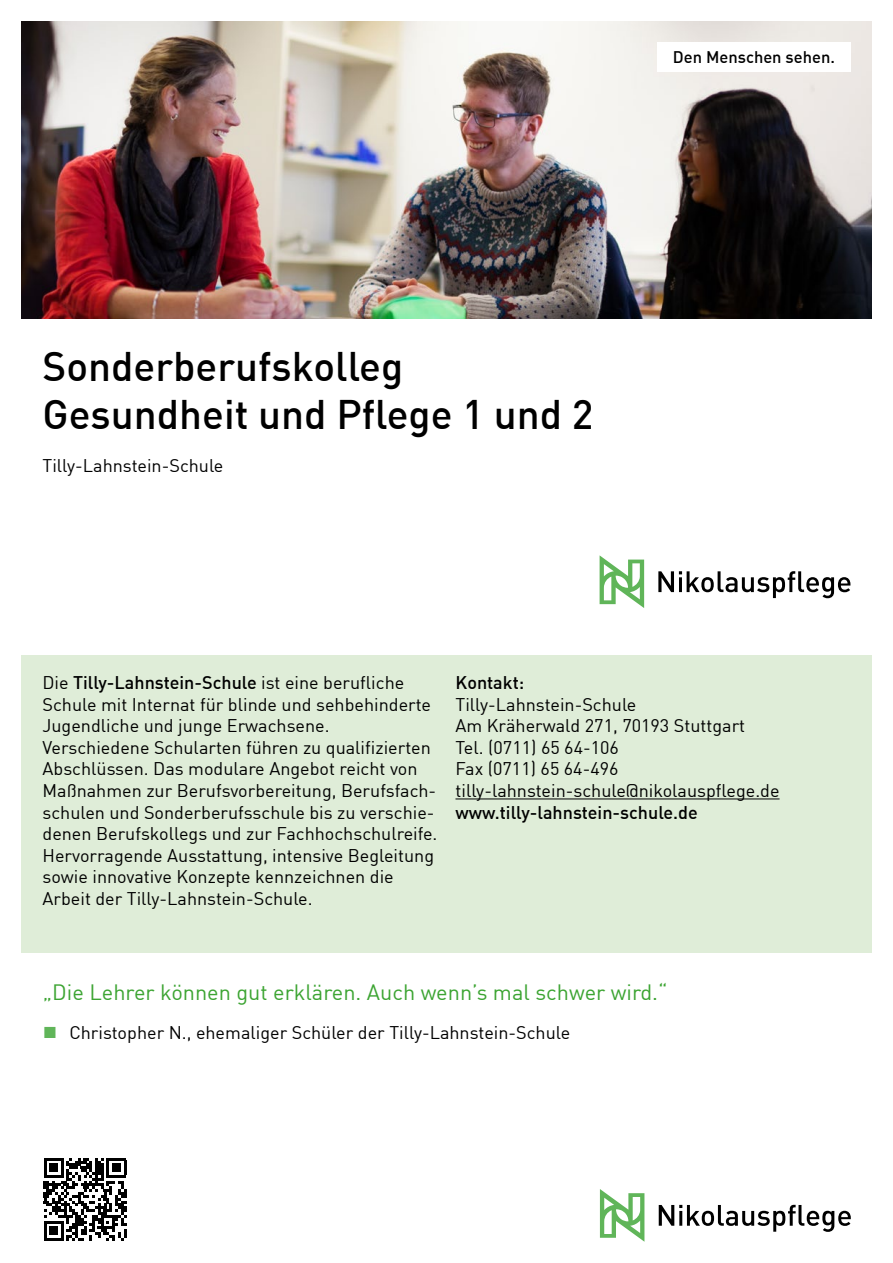
<style>
.page{position:relative;width:893px;height:1263px;background:#fff}
.page>*{position:absolute;margin:0;border:0;box-sizing:border-box;transform-origin:0 0}
.P_Titel{font:500 40.5px/48.6px "DIN";color:#000}
.t1{font:21.75px "DIN";color:#3ca432}
.P_Copy{font:18px/21.6px "DIN";color:#000}
.P_Zitat{font:18px "DIN";color:#000}
.P_Copy-2{font:500 18px "DIN";color:#000}
.P_Titel-2{font:18px "DIN";color:#000}
.t2{font:500 16.5px "DIN";color:#000}
.s1{font-weight:500}
.s2{font-family:"Arial";font-size:24px;color:#60b559}
</style>
<div class="page">
<svg style="left:659px;top:1205px;width:192px;height:27px"></svg>
<svg style="left:600px;top:1189px;width:44px;height:53px"></svg>
<svg style="left:43px;top:1160px;width:84px;height:81px"></svg>
<svg style="left:44px;top:1158px;width:82px;height:82px"></svg>
<hr style="left:44px;top:1238px;width:20px;height:2px;background:#000">
<div style="left:49px;top:1226px;width:9px;height:9px;background:#000"></div>
<div style="left:21px;top:655px;width:851px;height:297px;background:#dfedd8"></div>
<hr style="left:455px;top:798px;width:325px;height:1px;background:#000">
<img style="left:21px;top:21px;width:851px;height:298px">
<div style="left:657px;top:43px;width:193px;height:29px;background:#fff"></div>
<svg style="left:658px;top:571px;width:192px;height:27px"></svg>
<svg style="left:600px;top:555px;width:44px;height:53px"></svg>
<p class="t2" style="left:673px;top:47px;width:164px">Den Menschen sehen.</p>
<p class="P_Titel" style="left:43px;top:340px;width:552px">Sonderberufskolleg<br>Gesundheit und Pflege 1 und 2</p>
<p class="P_Titel-2" style="left:43px;top:454px;width:182px">Tilly-Lahnstein-Schule</p>
<p class="P_Copy" style="left:43px;top:671px;width:390px">Die <span class="s1">Tilly-Lahnstein-Schule</span> ist eine berufliche<br>Schule mit Internat für blinde und sehbehinderte<br>Jugendliche und junge Erwachsene.</p>
<p class="P_Copy" style="left:43px;top:736px;width:396px">Verschiedene Schularten führen zu qualifizierten Abschlüssen. Das modulare Angebot reicht von Maßnahmen zur Berufsvorbereitung, Berufsfach&shy;schulen und Sonderberufsschule bis zu verschie&shy;denen Berufskollegs und zur Fachhochschulreife.<br>Hervorragende Ausstattung, intensive Begleitung sowie innovative Konzepte kennzeichnen die Arbeit der Tilly-Lahnstein-Schule.</p>
<p class="P_Copy-2" style="left:455px;top:671px;width:70px">Kontakt:</p>
<p class="P_Copy" style="left:455px;top:693px;width:291px">Tilly-Lahnstein-Schule<br>Am Kräherwald 271, 70193 Stuttgart</p>
<p class="P_Copy" style="left:455px;top:736px;width:165px">Tel. (0711) 65 64-106</p>
<p class="P_Copy" style="left:455px;top:758px;width:165px">Fax (0711) 65 64-496</p>
<p class="P_Copy" style="left:455px;top:779px;width:326px">tilly-lahnstein-schule@nikolauspflege.de</p>
<p class="P_Copy-2" style="left:455px;top:800px;width:244px">www.tilly-lahnstein-schule.de</p>
<p class="t1" style="left:43px;top:978px;width:626px">„Die Lehrer können gut erklären. Auch wenn’s mal schwer wird.“</p>
<p class="P_Zitat" style="left:43px;top:1021px;width:529px"><span class="s2">■</span> Christopher N., ehemaliger Schüler der Tilly-Lahnstein-Schule</p>
</div>
